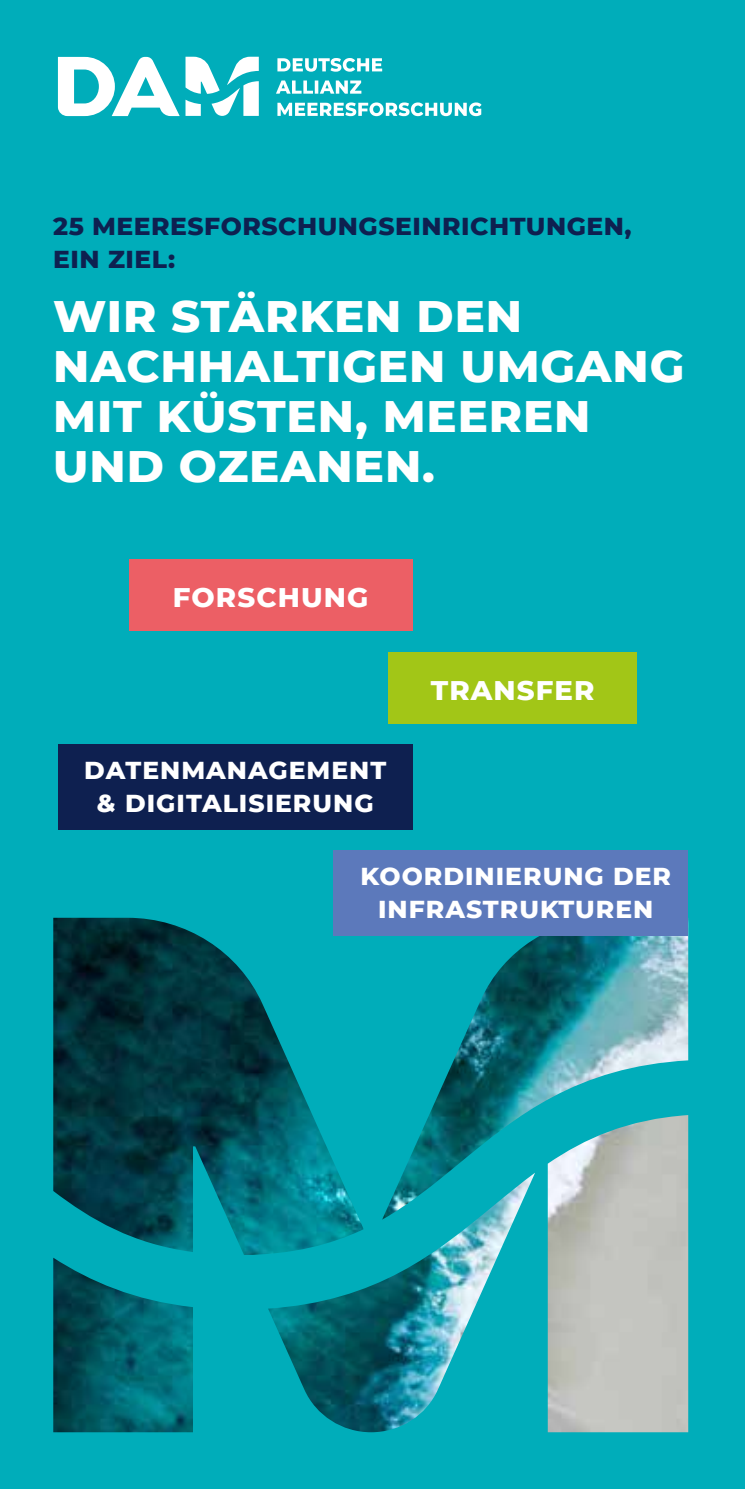
<style>
.page{position:relative;width:745px;height:1489px;background:#fff}
.page>*{position:absolute;margin:0;border:0;box-sizing:border-box;transform-origin:0 0}
.t1{font:800 45px/50px "Montserrat";letter-spacing:.02em;color:#fff}
.t2{font:800 27.5px "Montserrat";letter-spacing:.04em;color:#fff}
.t3{font:800 25px/32.5px "Montserrat";letter-spacing:.04em;color:#fff;text-align:center}
.t4{font:800 25px/32.5px "Montserrat";letter-spacing:.02em;color:#0e2050}
</style>
<div class="page">
<div style="left:0;top:0;width:744px;height:1488px;background:#00adba"></div>
<svg style="left:276px;top:58px;width:205px;height:58px"></svg>
<svg style="left:58px;top:57px;width:121px;height:59px"></svg>
<svg style="left:185px;top:57px;width:73px;height:59px"></svg>
<img style="left:53px;top:917px;width:634px;height:514px">
<div style="left:129px;top:559px;width:283px;height:72px;background:#ec5f65"></div>
<div style="left:388px;top:651px;width:248px;height:72px;background:#a2c617"></div>
<div style="left:58px;top:744px;width:354px;height:85px;background:#0e2050"></div>
<div style="left:333px;top:850px;width:354px;height:85px;background:#5c79bb"></div>
<p class="t4" style="left:53px;top:208px;width:579px">25 MEERESFORSCHUNGSEINRICHTUNGEN,<br>EIN ZIEL:</p>
<h1 class="t1" style="left:53px;top:288px;width:632px">WIR STÄRKEN DEN<br>NACHHALTIGEN UMGANG<br>MIT KÜSTEN, MEEREN<br>UND OZEANEN.</h1>
<p class="t2" style="left:173px;top:577px;width:197px">FORSCHUNG</p>
<p class="t3" style="left:84px;top:752px;width:303px">DATENMANAGEMENT &amp; DIGITALISIERUNG</p>
<p class="t2" style="left:430px;top:669px;width:165px">TRANSFER</p>
<p class="t3" style="left:360px;top:858px;width:312px">KOORDINIERUNG DER<br>INFRASTRUKTUREN</p>
</div>
